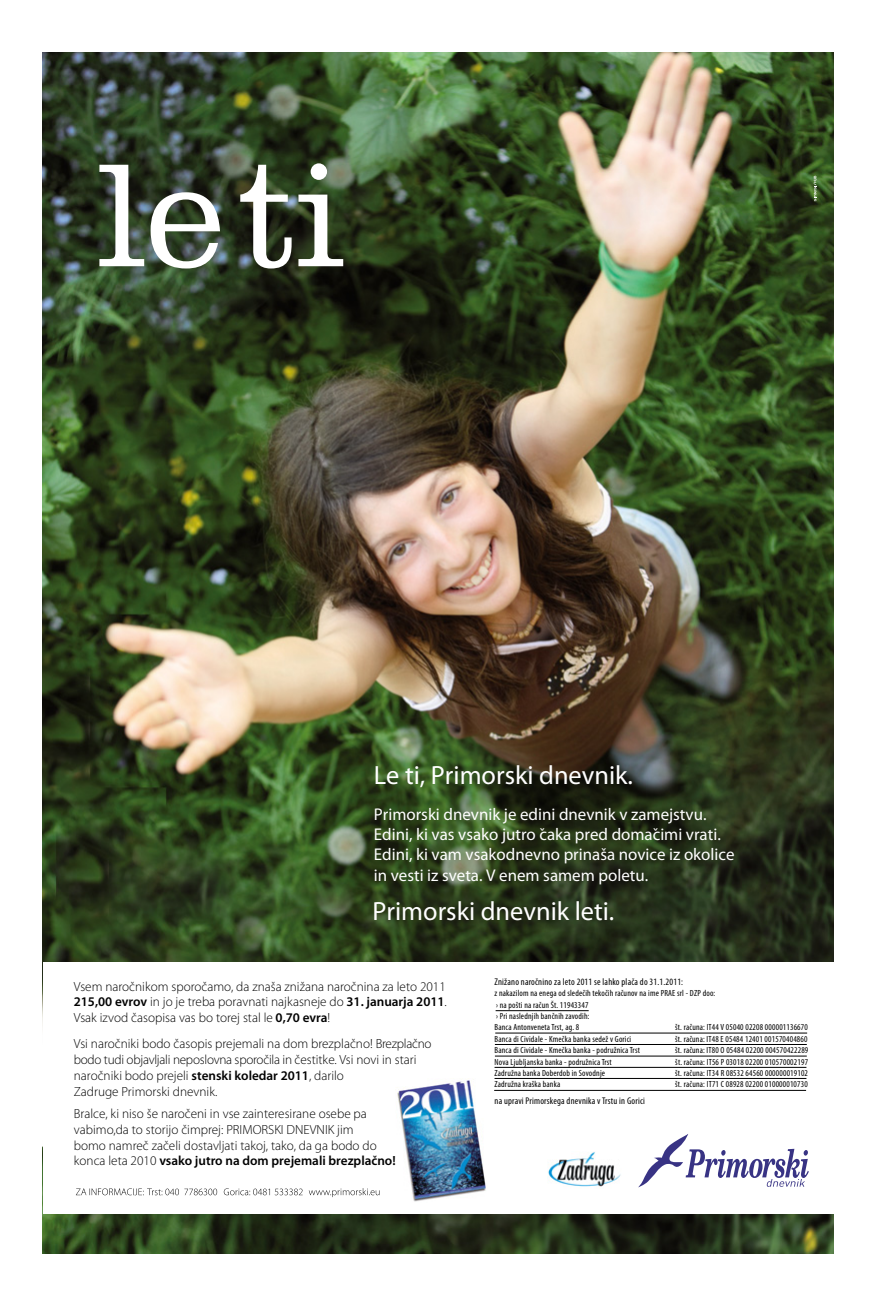
<style>
.page{position:relative;width:876px;height:1296px;background:#fff}
.page>*{position:absolute;margin:0;border:0;box-sizing:border-box;transform-origin:0 0}
.t1{font:300 26.4px "Clarendon";color:#fff}
.t2{font:300 17px/20.4px "Clarendon";color:#fff}
.t3{font:300 13.3px/15.9px "Myriad Pro";color:#000}
.t4{font:condensed 9.7px "Myriad Pro";letter-spacing:.02em;color:#000}
.t5{font:condensed 8.9px/11.4px "Myriad Pro";letter-spacing:.02em;color:#000}
.s1{font-weight:600}
</style>
<div class="page">
<img style="left:43px;top:53px;width:790px;height:1200px">
<svg style="left:99px;top:163px;width:244px;height:105px"></svg>
<div style="left:43px;top:962px;width:790px;height:251px;background:#fff"></div>
<img style="left:397px;top:1078px;width:89px;height:124px">
<svg style="left:638px;top:1134px;width:171px;height:53px"></svg>
<svg style="left:309px;top:1188px;width:70px;height:9px"></svg>
<svg style="left:224px;top:1188px;width:79px;height:7px"></svg>
<svg style="left:76px;top:1188px;width:141px;height:7px"></svg>
<img style="left:548px;top:1152px;width:73px;height:35px">
<hr style="left:495px;top:1032px;width:312px;height:1px;background:#000">
<hr style="left:496px;top:1010px;width:93px;height:1px;background:#000">
<hr style="left:495px;top:1044px;width:312px;height:1px;background:#000">
<hr style="left:495px;top:1055px;width:312px;height:1px;background:#000">
<hr style="left:494px;top:1067px;width:312px;height:1px;background:#000">
<hr style="left:494px;top:1078px;width:312px;height:1px;background:#000">
<hr style="left:494px;top:1090px;width:312px;height:1px;background:#000">
<svg style="left:814px;top:176px;width:2px;height:25px"></svg>
<p class="t1" style="left:374px;top:766px;width:261px">Le ti, Primorski dnevnik.</p>
<p class="t2" style="left:374px;top:805px;width:362px">Primorski dnevnik je edini dnevnik v zamejstvu.<br>Edini, ki vas vsako jutro cˇ aka pred domacˇ imi vrati.<br>Edini, ki vam vsakodnevno prinaša novice iz okolice in vesti iz sveta. V enem samem poletu.</p>
<p class="t1" style="left:373px;top:902px;width:243px">Primorski dnevnik leti.</p>
<p class="t3" style="left:74px;top:979px;width:375px;text-align:justify">Vsem naročnikom sporočamo, da znaša znižana naročnina za leto 2011<br><span class="s1">215,00 evrov</span> in jo je treba poravnati najkasneje do <span class="s1">31. januarja 2011</span>.<br>Vsak izvod časopisa vas bo torej stal le <span class="s1">0,70 evra</span>!</p>
<p class="t4" style="left:494px;top:978px;width:190px">Znižano naročnino za leto 2011 se lahko plača do 31.1.2011:</p>
<p class="t5" style="left:494px;top:988px;width:222px">z nakazilom na enega od sledečih tekočih računov na ime PRAE srl - DZP doo: › na pošti na račun Št. 11943347<br>› Pri naslednjih bančnih zavodih:<br>Banca Antonveneta Trst, ag. 8</p>
<p class="t5" style="left:675px;top:1022px;width:134px">št. računa: IT44 V 05040 02208 000001136670</p>
<p class="t3" style="left:74px;top:1036px;width:359px">Vsi naročniki bodo časopis prejemali na dom brezplačno! Brezplačno bodo tudi objavljali neposlovna sporočila in čestitke. Vsi novi in stari naročniki bodo prejeli <span class="s1">stenski koledar 2011</span>, darilo<br>Zadruge Primorski dnevnik.</p>
<p class="t3" style="left:74px;top:1106px;width:323px">Bralce, ki niso še naročeni in vse zainteresirane osebe pa vabimo,da to storijo čimprej: PRIMORSKI DNEVNIK jim<br>bomo namreč začeli dostavljati takoj, tako, da ga bodo do konca leta 2010 <span class="s1">vsako jutro na dom prejemali brezplačno!</span></p>
<p class="t5" style="left:495px;top:1033px;width:138px">Banca di Cividale - Kmečka banka sedež v Gorici</p>
<p class="t5" style="left:675px;top:1033px;width:134px">št. računa: IT48 E 05484 12401 001570404860</p>
<p class="t5" style="left:495px;top:1045px;width:147px">Banca di Cividale - Kmečka banka - podružnica Trst</p>
<p class="t5" style="left:675px;top:1045px;width:135px">št. računa: IT80 O 05484 02200 004570422289</p>
<p class="t5" style="left:495px;top:1056px;width:119px">Nova Ljubljanska banka - podružnica Trst</p>
<p class="t5" style="left:675px;top:1056px;width:134px">št. računa: IT56 P 03018 02200 010570002197</p>
<p class="t5" style="left:495px;top:1067px;width:112px">Zadružna banka Doberdob in Sovodnje</p>
<p class="t5" style="left:675px;top:1067px;width:134px">št. računa: IT34 R 08532 64560 000000019102</p>
<p class="t5" style="left:494px;top:1079px;width:67px">Zadružna kraška banka</p>
<p class="t5" style="left:675px;top:1079px;width:134px">št. računa: IT71 C 08928 02200 010000010730</p>
<p class="t4" style="left:494px;top:1096px;width:152px">na upravi Primorskega dnevnika v Trstu in Gorici</p>
</div>
